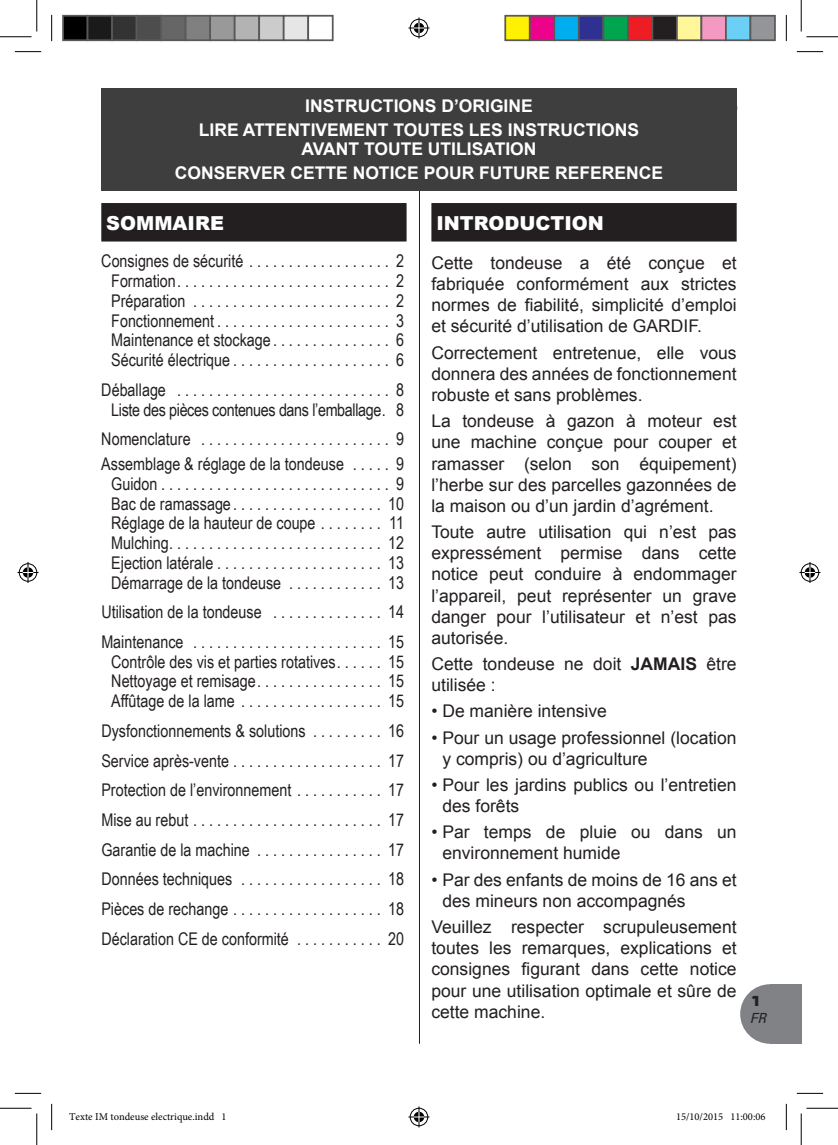
<style>
.page{position:relative;width:838px;height:1145px;background:#fff}
.page>*{position:absolute;margin:0;border:0;box-sizing:border-box;transform-origin:0 0}
.t1{font:900 19.25px "Arial";color:#fff}
.t2{font:17.5px/19.8px "Arial Narrow";color:#231f20;text-align:justify}
.t3{font:17.5px/21.2px "Arial";color:#231f20;text-align:justify}
.t4{font:700 17.5px/24.2px "Arial";color:#fff;text-align:center}
.t5{font:17.5px/19.8px "Arial Narrow";letter-spacing:-.02em;color:#231f20;text-align:center}
.t6{font:italic 14px "Clemente P Dah";color:#231f20}
.t7{font:800 14px "Clemente P Daq";color:#231f20}
.t8{font:10.5px "Minion Pro";color:#000}
.s1{font-weight:700}
</style>
<div class="page">
<div style="left:770px;top:984px;width:31px;height:60px;background:#808285"></div>
<div style="left:740px;top:984px;width:59px;height:60px;background:#808285;border-radius:50%"></div>
<hr style="left:419px;top:136px;width:1px;height:908px;background:#231f20">
<div style="left:101px;top:88px;width:635px;height:102px;background:#3e3e3f"></div>
<div style="left:101px;top:203px;width:305px;height:39px;background:#231f20"></div>
<div style="left:431px;top:203px;width:305px;height:39px;background:#231f20"></div>
<svg style="left:15px;top:51px;width:26px;height:1px"></svg>
<svg style="left:796px;top:51px;width:27px;height:1px"></svg>
<svg style="left:15px;top:1093px;width:26px;height:1px"></svg>
<svg style="left:796px;top:1093px;width:27px;height:1px"></svg>
<svg style="left:51px;top:15px;width:1px;height:26px"></svg>
<svg style="left:51px;top:1104px;width:1px;height:26px"></svg>
<svg style="left:786px;top:15px;width:1px;height:26px"></svg>
<svg style="left:786px;top:1104px;width:1px;height:26px"></svg>
<hr style="left:0;top:36px;width:32px;height:1px;background:#000">
<hr style="left:806px;top:36px;width:31px;height:1px;background:#000">
<hr style="left:0;top:1108px;width:32px;height:1px;background:#000">
<hr style="left:806px;top:1108px;width:31px;height:1px;background:#000">
<hr style="left:36px;top:0;width:1px;height:31px;background:#000">
<hr style="left:36px;top:1113px;width:1px;height:32px;background:#000">
<hr style="left:800px;top:0;width:1px;height:31px;background:#000">
<hr style="left:800px;top:1113px;width:1px;height:32px;background:#000">
<svg style="left:408px;top:18px;width:21px;height:21px"></svg>
<svg style="left:408px;top:1106px;width:21px;height:21px"></svg>
<svg style="left:18px;top:562px;width:21px;height:21px"></svg>
<svg style="left:799px;top:562px;width:21px;height:21px"></svg>
<div style="left:63px;top:16px;width:25px;height:24px;background:#000"></div>
<div style="left:62px;top:15px;width:26px;height:26px;border:2px solid #595959"></div>
<div style="left:88px;top:16px;width:24px;height:24px;background:#1a1a1a"></div>
<div style="left:87px;top:15px;width:26px;height:26px;border:2px solid #595959"></div>
<div style="left:112px;top:16px;width:25px;height:24px;background:#333"></div>
<div style="left:111px;top:15px;width:26px;height:26px;border:2px solid #595959"></div>
<div style="left:137px;top:16px;width:24px;height:24px;background:#4d4d4d"></div>
<div style="left:136px;top:15px;width:26px;height:26px;border:2px solid #595959"></div>
<div style="left:161px;top:16px;width:25px;height:24px;background:#666"></div>
<div style="left:160px;top:15px;width:26px;height:26px;border:2px solid #595959"></div>
<div style="left:186px;top:16px;width:24px;height:24px;background:#808080"></div>
<div style="left:185px;top:15px;width:26px;height:26px;border:2px solid #595959"></div>
<div style="left:210px;top:16px;width:25px;height:24px;background:#999"></div>
<div style="left:209px;top:15px;width:26px;height:26px;border:2px solid #595959"></div>
<div style="left:235px;top:16px;width:24px;height:24px;background:#b3b3b3"></div>
<div style="left:234px;top:15px;width:26px;height:26px;border:2px solid #595959"></div>
<div style="left:259px;top:16px;width:25px;height:24px;background:#ccc"></div>
<div style="left:258px;top:15px;width:26px;height:26px;border:2px solid #595959"></div>
<div style="left:284px;top:16px;width:24px;height:24px;background:#e6e6e6"></div>
<div style="left:283px;top:15px;width:26px;height:26px;border:2px solid #595959"></div>
<div style="left:307px;top:15px;width:26px;height:26px;border:2px solid #595959"></div>
<div style="left:505px;top:16px;width:24px;height:24px;background:#fff101"></div>
<div style="left:504px;top:15px;width:26px;height:26px;border:2px solid #595959"></div>
<div style="left:529px;top:16px;width:25px;height:24px;background:#ed028c"></div>
<div style="left:529px;top:15px;width:26px;height:26px;border:2px solid #595959"></div>
<div style="left:554px;top:16px;width:24px;height:24px;background:#00aeef"></div>
<div style="left:553px;top:15px;width:26px;height:26px;border:2px solid #595959"></div>
<div style="left:578px;top:16px;width:25px;height:24px;background:#2e3092"></div>
<div style="left:578px;top:15px;width:26px;height:26px;border:2px solid #595959"></div>
<div style="left:603px;top:16px;width:24px;height:24px;background:#00a54f"></div>
<div style="left:602px;top:15px;width:26px;height:26px;border:2px solid #595959"></div>
<div style="left:627px;top:16px;width:25px;height:24px;background:#ee1d23"></div>
<div style="left:627px;top:15px;width:26px;height:26px;border:2px solid #595959"></div>
<div style="left:652px;top:16px;width:24px;height:24px;background:#231f20"></div>
<div style="left:651px;top:15px;width:26px;height:26px;border:2px solid #595959"></div>
<div style="left:676px;top:16px;width:25px;height:24px;background:#fff79a"></div>
<div style="left:676px;top:15px;width:26px;height:26px;border:2px solid #595959"></div>
<div style="left:701px;top:16px;width:24px;height:24px;background:#f499c2"></div>
<div style="left:700px;top:15px;width:26px;height:26px;border:2px solid #595959"></div>
<div style="left:725px;top:16px;width:25px;height:24px;background:#6bcff6"></div>
<div style="left:725px;top:15px;width:26px;height:26px;border:2px solid #595959"></div>
<div style="left:750px;top:16px;width:24px;height:24px;background:#939598"></div>
<div style="left:749px;top:15px;width:26px;height:26px;border:2px solid #595959"></div>
<p class="t4" style="left:199px;top:94px;width:442px">INSTRUCTIONS D’ORIGINE<br>LIRE ATTENTIVEMENT TOUTES LES INSTRUCTIONS</p>
<p class="t4" style="left:175px;top:137px;width:489px">AVANT TOUTE UTILISATION<br>CONSERVER CETTE NOTICE POUR FUTURE REFERENCE</p>
<p class="t1" style="left:106px;top:209px;width:119px">SOMMAIRE</p>
<p class="t2" style="left:101px;top:251px;width:304px;text-align:center">Consignes de sécurité . . . . . . . . . . . . . . . . . 2<br>Formation . . . . . . . . . . . . . . . . . . . . . . . . . . 2<br>Préparation . . . . . . . . . . . . . . . . . . . . . . . . 2<br>Fonctionnement . . . . . . . . . . . . . . . . . . . . . 3<br>Maintenance et stockage . . . . . . . . . . . . . . 6<br>Sécurité électrique . . . . . . . . . . . . . . . . . . . 6</p>
<p class="t5" style="left:101px;top:379px;width:304px">Déballage . . . . . . . . . . . . . . . . . . . . . . . . . . 8<br>Liste des pièces contenues dans l’emballage . 8</p>
<p class="t2" style="left:101px;top:426px;width:304px;line-height:24.7px">Nomenclature . . . . . . . . . . . . . . . . . . . . . . . 9<br>Assemblage &amp; réglage de la tondeuse . . . . 9</p>
<p class="t2" style="left:111px;top:473px;width:294px">Guidon . . . . . . . . . . . . . . . . . . . . . . . . . . . . 9<br>Bac de ramassage . . . . . . . . . . . . . . . . . . 10<br>Réglage de la hauteur de coupe . . . . . . . . 11<br>Mulching . . . . . . . . . . . . . . . . . . . . . . . . . . 12<br>Ejection latérale . . . . . . . . . . . . . . . . . . . . 13<br>Démarrage de la tondeuse . . . . . . . . . . . 13</p>
<p class="t2" style="left:101px;top:597px;width:304px;line-height:29.8px">Utilisation de la tondeuse . . . . . . . . . . . . . 14<br>Maintenance . . . . . . . . . . . . . . . . . . . . . . . 15</p>
<p class="t2" style="left:111px;top:651px;width:294px">Contrôle des vis et parties rotatives . . . . . 15<br>Nettoyage et remisage . . . . . . . . . . . . . . . 15<br>Affûtage de la lame . . . . . . . . . . . . . . . . . 15</p>
<p class="t2" style="left:101px;top:715px;width:304px;line-height:29.8px">Dysfonctionnements &amp; solutions . . . . . . . . 16<br>Service après-vente . . . . . . . . . . . . . . . . . . 17<br>Protection de l’environnement . . . . . . . . . . 17<br>Mise au rebut . . . . . . . . . . . . . . . . . . . . . . . 17<br>Garantie de la machine . . . . . . . . . . . . . . . 17<br>Données techniques . . . . . . . . . . . . . . . . . 18<br>Pièces de rechange . . . . . . . . . . . . . . . . . . 18<br>Déclaration CE de conformité . . . . . . . . . . 20</p>
<p class="t1" style="left:436px;top:209px;width:169px">INTRODUCTION</p>
<p class="t3" style="left:431px;top:252px;width:307px">Cette tondeuse a été conçue et fabriquée conformément aux strictes normes de fiabilité, simplicité d’emploi et sécurité d’utilisation de GARDIF.</p>
<p class="t3" style="left:431px;top:342px;width:307px">Correctement entretenue, elle vous donnera des années de fonctionnement robuste et sans problèmes.</p>
<p class="t3" style="left:431px;top:411px;width:307px">La tondeuse à gazon à moteur est une machine conçue pour couper et ramasser (selon son équipement) l’herbe sur des parcelles gazonnées de la maison ou d’un jardin d’agrément.</p>
<p class="t3" style="left:431px;top:521px;width:307px">Toute autre utilisation qui n’est pas expressément permise dans cette notice peut conduire à endommager l’appareil, peut représenter un grave danger pour l’utilisateur et n’est pas autorisée.</p>
<p class="t3" style="left:431px;top:654px;width:307px">Cette tondeuse ne doit <span class="s1">JAMAIS</span> être utilisée :</p>
<p class="t3" style="left:431px;top:701px;width:177px">• De manière intensive</p>
<p class="t3" style="left:442px;top:727px;width:296px;text-indent:-11px">• Pour un usage professionnel (location y compris) ou d’agriculture</p>
<p class="t3" style="left:442px;top:774px;width:296px;text-indent:-11px">• Pour les jardins publics ou l’entretien des forêts</p>
<p class="t3" style="left:442px;top:822px;width:296px;text-indent:-11px">• Par temps de pluie ou dans un environnement humide</p>
<p class="t3" style="left:442px;top:869px;width:296px;text-indent:-11px">• Par des enfants de moins de 16 ans et des mineurs non accompagnés</p>
<p class="t3" style="left:431px;top:916px;width:307px">Veuillez respecter scrupuleusement toutes les remarques, explications et consignes figurant dans cette notice pour une utilisation optimale et sûre de cette machine.</p>
<p class="t7" style="left:751px;top:993px;width:12px">1</p>
<p class="t6" style="left:751px;top:1010px;width:17px">FR</p>
<p class="t8" style="left:69px;top:1109px;width:159px">Texte IM tondeuse electrique.indd 1</p>
<p class="t8" style="left:676px;top:1109px;width:91px">15/10/2015 11:00:06</p>
</div>
